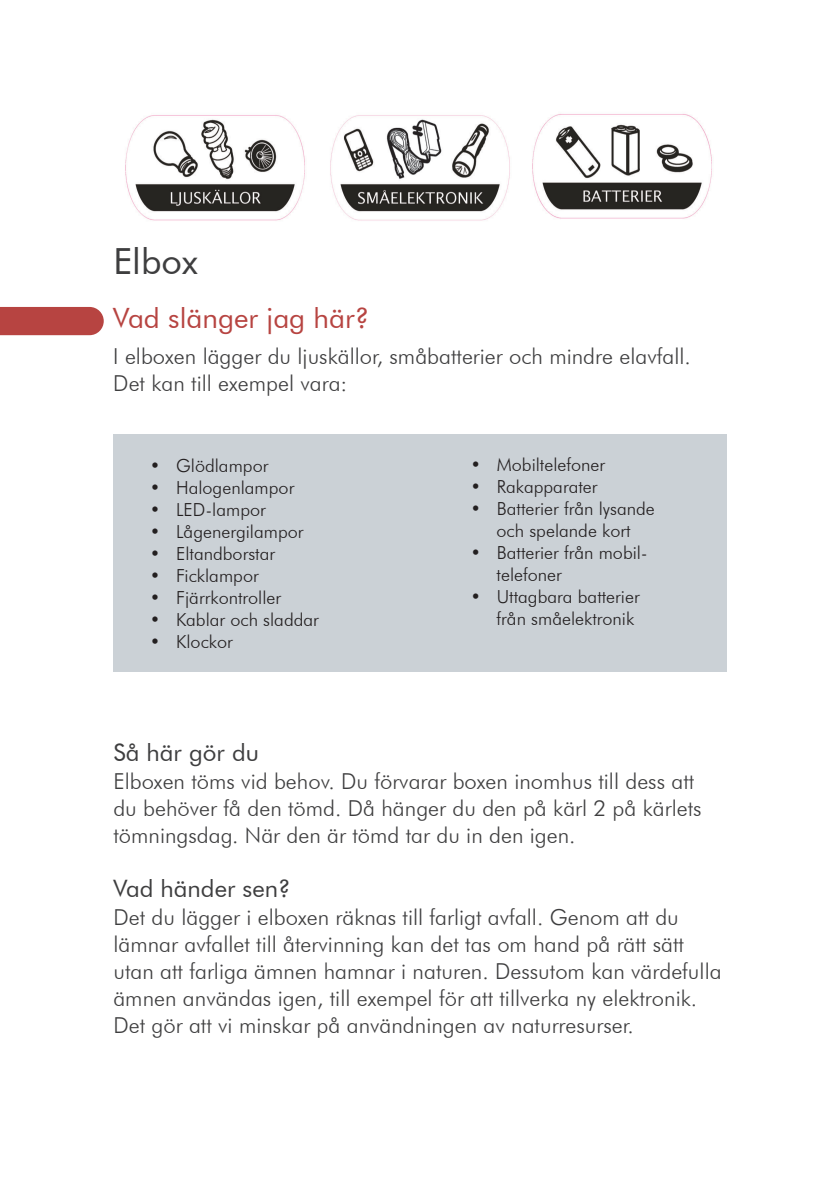
<style>
.page{position:relative;width:840px;height:1191px;background:#fff}
.page>*{position:absolute;margin:0;border:0;box-sizing:border-box;transform-origin:0 0}
.t1{font:36px "Futura BT";color:#3e3e3f}
.t2{font:28px "Futura BT";color:#b74441}
.t3{font:24px "Futura BT";color:#3e3e3f}
.t4{font:300 22px/27px "Futura BT";color:#3e3e3f}
.t5{font:300 18px/22px "Futura BT";color:#231f20;text-align:center}
</style>
<div class="page">
<div style="left:0;top:307px;width:104px;height:28px;background:#b74441"></div>
<img style="left:125px;top:115px;width:180px;height:106px">
<img style="left:330px;top:115px;width:180px;height:106px">
<img style="left:532px;top:114px;width:180px;height:105px">
<div style="left:113px;top:434px;width:613px;height:238px;background:#cbd1d6"></div>
<p class="t1" style="left:113px;top:239px;width:86px">Elbox</p>
<p class="t2" style="left:113px;top:301px;width:257px">Vad slänger jag här?</p>
<p class="t4" style="left:113px;top:343px;width:578px">I elboxen lägger du ljuskällor, småbatterier och mindre elavfall.<br>Det kan till exempel vara:</p>
<p class="t5" style="left:150px;top:454px;width:120px">• Glödlampor</p>
<p class="t5" style="left:150px;top:476px;width:146px">• Halogenlampor</p>
<p class="t5" style="left:150px;top:498px;width:117px">• LED-lampor</p>
<p class="t5" style="left:150px;top:520px;width:155px">• Lågenergilampor</p>
<p class="t5" style="left:150px;top:542px;width:127px">• Eltandborstar</p>
<p class="t5" style="left:150px;top:564px;width:110px">• Ficklampor</p>
<p class="t5" style="left:150px;top:586px;width:133px">• Fjärrkontroller</p>
<p class="t5" style="left:150px;top:608px;width:170px">• Kablar och sladdar</p>
<p class="t5" style="left:150px;top:630px;width:84px">• Klockor</p>
<p class="t5" style="left:470px;top:454px;width:136px">• Mobiltelefoner</p>
<p class="t5" style="left:470px;top:476px;width:128px">• Rakapparater</p>
<p class="t5" style="left:470px;top:498px;width:186px">• Batterier från lysande och spelande kort</p>
<p class="t5" style="left:496px;top:542px;width:152px;text-align:left;text-indent:-26px">• Batterier från mobil&shy;telefoner</p>
<p class="t5" style="left:470px;top:586px;width:170px;text-align:right">• Uttagbara batterier från småelektronik</p>
<p class="t3" style="left:113px;top:737px;width:147px">Så här gör du</p>
<p class="t4" style="left:113px;top:767px;width:589px">Elboxen töms vid behov. Du förvarar boxen inomhus till dess att du behöver få den tömd. Då hänger du den på kärl 2 på kärlets tömningsdag. När den är tömd tar du in den igen.</p>
<p class="t3" style="left:113px;top:873px;width:179px">Vad händer sen?</p>
<p class="t4" style="left:113px;top:903px;width:609px">Det du lägger i elboxen räknas till farligt avfall. Genom att du lämnar avfallet till återvinning kan det tas om hand på rätt sätt utan att farliga ämnen hamnar i naturen. Dessutom kan värdefulla ämnen användas igen, till exempel för att tillverka ny elektronik.<br>Det gör att vi minskar på användningen av naturresurser.</p>
</div>
